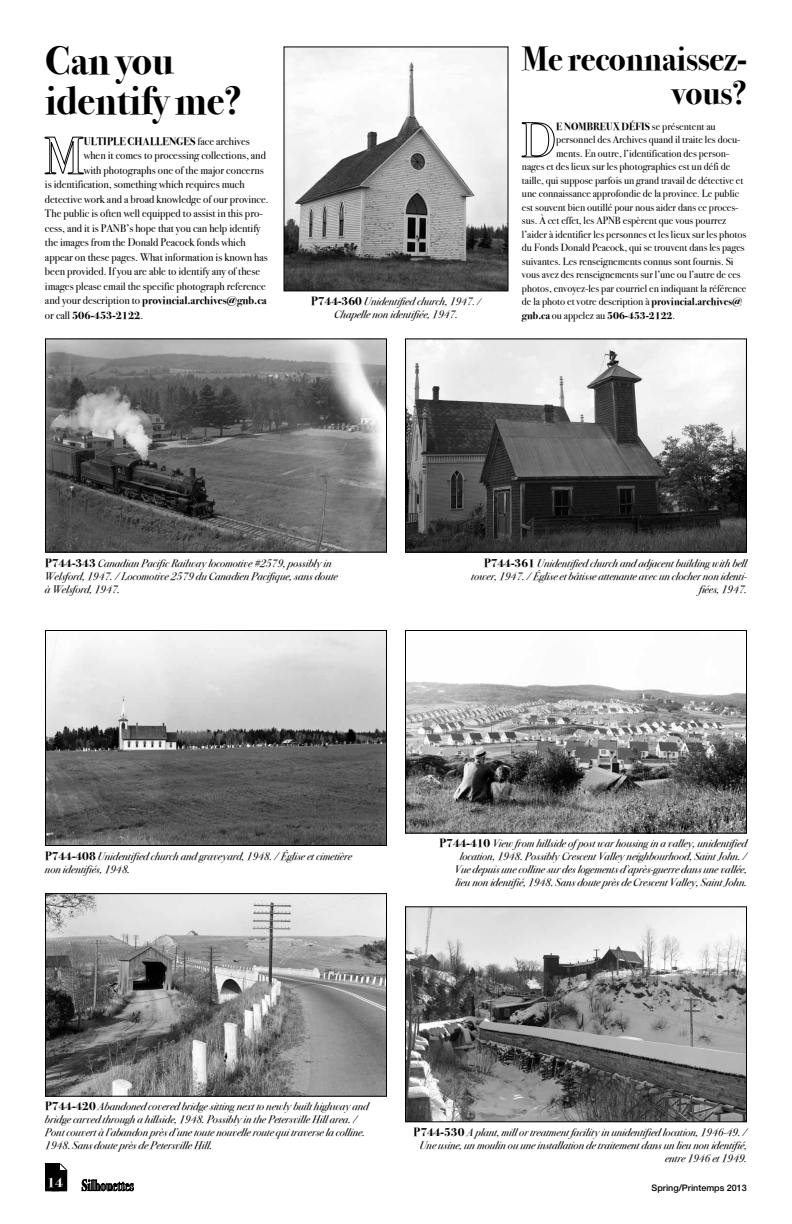
<style>
.page{position:relative;width:792px;height:1224px;background:#fff}
.page>*{position:absolute;margin:0;border:0;box-sizing:border-box;transform-origin:0 0}
.t1{font:40px/40px "Bodoni Svty Two OSITCTT Bold";color:#000}
.t2{font:33.5px/34px "Bodoni Svty Two ITCTT Bold";letter-spacing:-.005em;color:#000;text-align:right}
.t3{font:14px "Bodoni Svty Two ITCTT Bold";color:#fff}
.t4{font:11px/13px "Bodoni Svty Two ITCTT Book Ita";color:#000}
.t5{font:11px "Bodoni Svty Two OSITCTT Book";color:#000}
.t6{font:11px "Bodoni Svty Two OSITCTT Bold";color:#000}
.t7{font:11px "Bodoni Svty Two ITCTT Bold";color:#000}
.t8{font:10.5px "Bodoni Svty Two ITCTT Book";color:#000}
.t9{font:10.5px "Bodoni Svty Two ITCTT Bold";color:#000}
.t10{font:500 9px "Helvetica Neue";color:#000}
.s1{font-family:"Bodoni Svty Two OSITCTT Book"}
.s2{font-family:"Bodoni Svty Two ITCTT Bold";font-size:12px}
.s3{font-size:10px}
.s4{font-family:"Bodoni Svty Two ITCTT Book"}
.s5{font-family:"Bodoni Svty Two ITCTT Bold"}
</style>
<div class="page">
<img style="left:47px;top:340px;width:338px;height:211px">
<div style="left:45px;top:338px;width:342px;height:215px;border:1px solid #000"></div>
<img style="left:407px;top:340px;width:338px;height:211px">
<div style="left:405px;top:338px;width:342px;height:215px;border:1px solid #000"></div>
<img style="left:286px;top:48px;width:220px;height:241px">
<div style="left:284px;top:46px;width:224px;height:245px;border:1px solid #000"></div>
<svg style="left:44px;top:136px;width:40px;height:39px"></svg>
<svg style="left:521px;top:122px;width:34px;height:36px"></svg>
<img style="left:45px;top:1163px;width:16px;height:28px">
<svg style="left:46px;top:1164px;width:21px;height:8px"></svg>
<div style="left:46px;top:1172px;width:20px;height:19px;background:#000"></div>
<div style="left:46px;top:1172px;width:21px;height:19px;border:1px solid #000"></div>
<svg style="left:82px;top:1179px;width:52px;height:12px"></svg>
<img style="left:407px;top:681px;width:338px;height:151px">
<div style="left:405px;top:630px;width:342px;height:204px;border:1px solid #000"></div>
<img style="left:47px;top:895px;width:338px;height:200px">
<div style="left:45px;top:893px;width:342px;height:204px;border:1px solid #000"></div>
<img style="left:407px;top:908px;width:338px;height:212px">
<div style="left:405px;top:906px;width:342px;height:216px;border:1px solid #000"></div>
<img style="left:47px;top:632px;width:338px;height:212px">
<div style="left:45px;top:630px;width:342px;height:216px;border:1px solid #000"></div>
<h1 class="t1" style="left:45px;top:41px;width:199px">Can you identify me?</h1>
<p class="t6" style="left:84px;top:135px;width:167px">ultiple challenges <span class="s1">face archives</span></p>
<p class="t5" style="left:84px;top:149px;width:184px">when it comes to processing collections, and</p>
<p class="t5" style="left:84px;top:163px;width:181px">with photographs one of the major concerns</p>
<p class="t5" style="left:45px;top:178px;width:201px">is identification, something which requires much</p>
<p class="t5" style="left:45px;top:192px;width:225px">detective work and a broad knowledge of our province.</p>
<p class="t5" style="left:45px;top:207px;width:219px">The public is often well equipped to assist in this pro-</p>
<p class="t5" style="left:45px;top:221px;width:217px">cess, and it is PANB’s hope that you can help identify</p>
<p class="t5" style="left:45px;top:236px;width:202px">the images from the Donald Peacock fonds which</p>
<p class="t5" style="left:45px;top:250px;width:224px">appear on these pages. What information is known has</p>
<p class="t5" style="left:45px;top:265px;width:217px">been provided. If you are able to identify any of these</p>
<p class="t5" style="left:45px;top:279px;width:222px">images please email the specific photograph reference</p>
<p class="t6" style="left:45px;top:294px;width:223px"><span class="s1">and your description to</span> provincial.archives@gnb.ca</p>
<p class="t7" style="left:45px;top:309px;width:100px"><span class="s1">or call</span> 506-453-2122<span class="s1">.</span></p>
<p class="t4" style="left:311px;top:294px;width:171px;text-align:center"><span class="s2">P744-360</span> Unidentified church, 1947<span class="s3">. /<br></span>Chapelle non identifiée, 1947.</p>
<h2 class="t2" style="left:522px;top:42px;width:226px">Me reconnaissez&shy;vous?</h2>
<p class="t9" style="left:556px;top:120px;width:161px">e nombreux défis <span class="s4">se présentent au</span></p>
<p class="t8" style="left:556px;top:134px;width:186px">personnel des Archives quand il traite les docu-</p>
<p class="t8" style="left:556px;top:147px;width:174px">ments. En outre, l’identification des person-</p>
<p class="t8" style="left:522px;top:161px;width:210px">nages et des lieux sur les photographies est un défi de</p>
<p class="t8" style="left:522px;top:174px;width:223px">taille, qui suppose parfois un grand travail de détective et</p>
<p class="t8" style="left:522px;top:188px;width:219px">une connaissance approfondie de la province. Le public</p>
<p class="t8" style="left:522px;top:201px;width:218px">est souvent bien outillé pour nous aider dans ce proces-</p>
<p class="t8" style="left:522px;top:215px;width:206px">sus. À cet effet, les APNB espèrent que vous pourrez</p>
<p class="t8" style="left:522px;top:228px;width:226px">l’aider à identifier les personnes et les lieux sur les photos</p>
<p class="t8" style="left:522px;top:242px;width:224px">du Fonds Donald Peacock, qui se trouvent dans les pages</p>
<p class="t8" style="left:522px;top:255px;width:213px">suivantes. Les renseignements connus sont fournis. Si</p>
<p class="t8" style="left:522px;top:269px;width:220px">vous avez des renseignements sur l’une ou l’autre de ces</p>
<p class="t8" style="left:522px;top:282px;width:226px">photos, envoyez-les par courriel en indiquant la référence</p>
<p class="t8" style="left:522px;top:296px;width:222px">de la photo et votre description à <span class="s5">provincial.archives@</span></p>
<p class="t9" style="left:522px;top:309px;width:155px">gnb.ca <span class="s4">ou appelez au</span> 506-453-2122<span class="s4">.</span></p>
<p class="t4" style="left:45px;top:557px;width:294px"><span class="s2">P744-343</span> Canadian Pacific Railway locomotive #2579, possibly in<br>Welsford, 1947. / Locomotive 2579 du Canadien Pacifique, sans doute à Welsford, 1947.</p>
<p class="t4" style="left:471px;top:557px;width:277px;text-align:right"><span class="s2">P744-361</span> Unidentified church and adjacent building with bell tower, 1947. / Église et bâtisse attenante avec un clocher non identi&shy;fiées, 1947.</p>
<p class="t4" style="left:45px;top:850px;width:309px"><span class="s2">P744-408</span> Unidentified church and graveyard, 1948. / Église et cimetière non identifiés, 1948.</p>
<p class="t4" style="left:440px;top:837px;width:309px;text-align:right"><span class="s2">P744-410</span> View from hillside of post war housing in a valley, unidentified location, 1948. Possibly Crescent Valley neighbourhood, Saint John. /<br>Vue depuis une colline sur des logements d’après-guerre dans une vallée, lieu non identifié, 1948. Sans doute près de Crescent Valley, Saint John.</p>
<p class="t4" style="left:45px;top:1100px;width:325px"><span class="s2">P744-420</span> Abandoned covered bridge sitting next to newly built highway and bridge carved through a hillside, 1948. Possibly in the Petersville Hill area. / Pont couvert à l’abandon près d’une toute nouvelle route qui traverse la colline.<br>1948. Sans doute près de Petersville Hill.</p>
<p class="t3" style="left:47px;top:1174px;width:17px">14</p>
<p class="t4" style="left:414px;top:1126px;width:335px;text-align:right"><span class="s2">P744-530</span> A plant, mill or treatment facility in unidentified location, 1946-49. /<br>Une usine, un moulin ou une installation de traitement dans un lieu non identifié, entre 1946 et 1949.</p>
<p class="t10" style="left:652px;top:1182px;width:97px">Spring/Printemps 2013</p>
</div>
